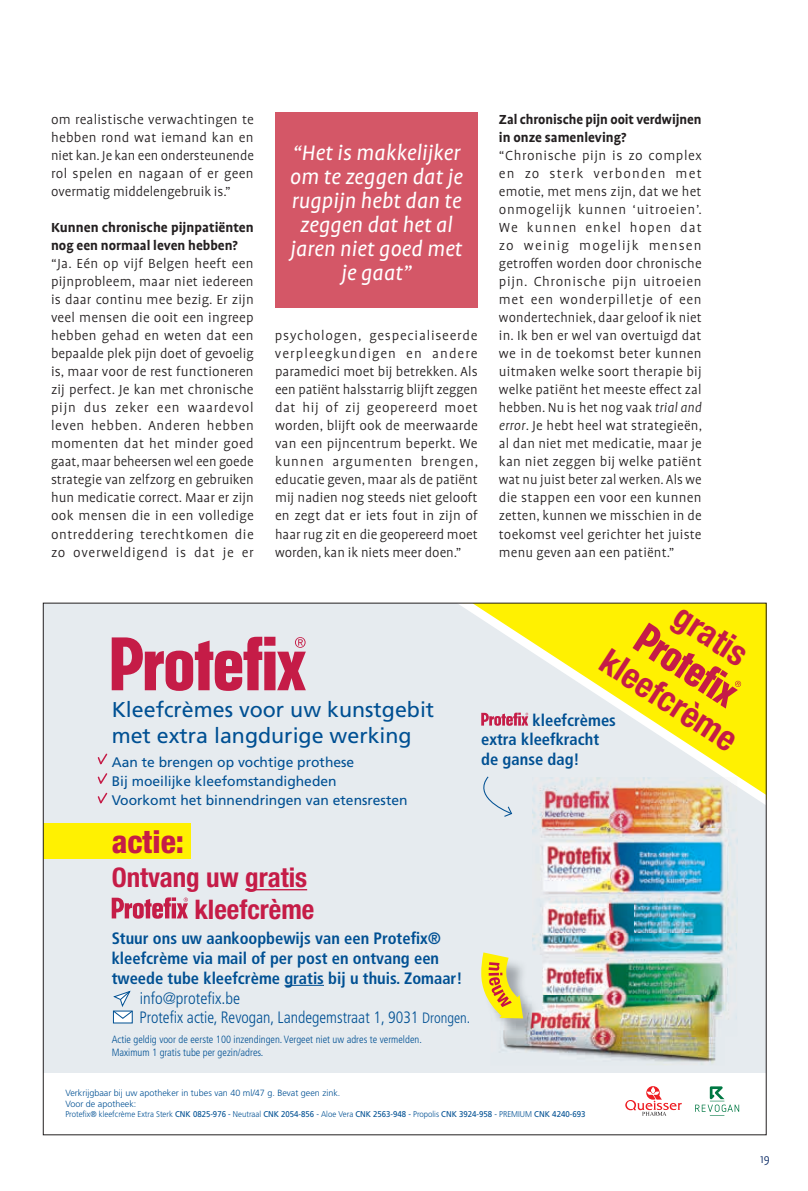
<style>
.page{position:relative;width:808px;height:1191px;background:#fff}
.page>*{position:absolute;margin:0;border:0;box-sizing:border-box;transform-origin:0 0}
.t1{font:700 condensed 35.1px "Helvetica Neue";color:#c51c47}
.t2{font:800 condensed 31.5px "Helvetica Neue";color:#c51c47}
.t3{font:700 condensed 27px/31.5px "Helvetica Neue";color:#c51c47;text-align:right}
.t4{font:italic 24px/24px "Profile Pro";color:#fff;text-align:center}
.t5{font:21.45px/25.7px "Frutiger";color:#005093}
.t6{font:700 condensed 16.5px/19.8px "Frutiger";color:#005093}
.t7{font:300 condensed 16.5px/19.8px "Frutiger";color:#005093}
.t8{font:300 15px/18px "Profile Pro";letter-spacing:.01em;color:#231f20;text-align:justify}
.t9{font:700 15px/18px "Profile Pro";color:#231f20}
.t10{font:13.8px/18.9px "Frutiger";color:#005093}
.t11{font:300 13.2px "Profile Pro";color:#102f69}
.t12{font:300 condensed 10.5px/12.6px "Frutiger";color:#005093}
.t13{font:300 9px/10.8px "Frutiger";color:#005093}
.t14{font:300 8.4px "Frutiger";color:#005093;scale:.93 1}
.s1{font-style:italic}
.s2{font-size:15px}
.s3{font-weight:400}
</style>
<div class="page">
<div style="left:43px;top:603px;width:723px;height:469px;background:#e6ebef"></div>
<div style="left:43px;top:823px;width:147px;height:35px;background:#fff101"></div>
<svg style="left:112px;top:637px;width:194px;height:54px"></svg>
<svg style="left:695px;top:1086px;width:44px;height:30px"></svg>
<svg style="left:625px;top:1086px;width:57px;height:29px"></svg>
<hr style="left:245px;top:889px;width:62px;height:1px;background:#c51c47">
<svg style="left:112px;top:897px;width:76px;height:21px"></svg>
<svg style="left:461px;top:605px;width:303px;height:199px"></svg>
<img style="left:532px;top:829px;width:154px;height:167px">
<img style="left:532px;top:777px;width:205px;height:52px">
<img style="left:686px;top:828px;width:51px;height:192px">
<img style="left:723px;top:777px;width:14px;height:9px">
<hr style="left:284px;top:985px;width:40px;height:1px;background:#005093">
<div style="left:113px;top:1011px;width:19px;height:12px;background:#fff"></div>
<div style="left:113px;top:1010px;width:20px;height:13px;border:1px solid #005093"></div>
<svg style="left:112px;top:990px;width:21px;height:29px"></svg>
<svg style="left:97px;top:753px;width:11px;height:51px"></svg>
<svg style="left:632px;top:622px;width:109px;height:86px;background:#f2c40f"></svg>
<img style="left:499px;top:996px;width:226px;height:69px">
<img style="left:497px;top:955px;width:45px;height:82px">
<svg style="left:481px;top:952px;width:42px;height:66px"></svg>
<svg style="left:481px;top:712px;width:47px;height:13px"></svg>
<svg style="left:473px;top:775px;width:40px;height:42px"></svg>
<div style="left:275px;top:112px;width:203px;height:196px;background:#d45767"></div>
<p class="t8" style="left:51px;top:111px;width:204px">om realistische verwachtingen te hebben rond wat iemand kan en niet kan. Je kan een ondersteunende rol spelen en nagaan of er geen overmatig middelengebruik is.”</p>
<p class="t9" style="left:51px;top:219px;width:204px">Kunnen chronische pijnpatiënten nog een normaal leven hebben?</p>
<p class="t8" style="left:51px;top:255px;width:204px">“Ja. Eén op vijf Belgen heeft een pijnprobleem, maar niet iedereen is daar continu mee bezig. Er zijn veel mensen die ooit een ingreep hebben gehad en weten dat een bepaalde plek pijn doet of gevoelig is, maar voor de rest functioneren zij perfect. Je kan met chronische pijn dus zeker een waardevol leven hebben. Anderen hebben momenten dat het minder goed gaat, maar beheersen wel een goede strategie van zelfzorg en gebruiken hun medicatie correct. Maar er zijn ook mensen die in een volledige ontreddering terechtkomen die zo overweldigend is dat je er</p>
<h3 class="t4" style="left:290px;top:141px;width:174px">“Het is makkelijker om te zeggen dat je rugpijn hebt dan te zeggen dat het al jaren niet goed met je gaat”</h3>
<p class="t8" style="left:275px;top:327px;width:205px">psychologen, gespecialiseerde verpleegkundigen en andere paramedici moet bij betrekken. Als een patiënt halsstarrig blijft zeggen dat hij of zij geopereerd moet worden, blijft ook de meerwaarde van een pijncentrum beperkt. We kunnen argumenten brengen, educatie geven, maar als de patiënt mij nadien nog steeds niet gelooft en zegt dat er iets fout in zijn of haar rug zit en die geopereerd moet worden, kan ik niets meer doen.”</p>
<p class="t9" style="left:499px;top:111px;width:204px">Zal chronische pijn ooit verdwijnen in onze samenleving?</p>
<p class="t8" style="left:499px;top:147px;width:205px">“Chronische pijn is zo complex en zo sterk verbonden met emotie, met mens zijn, dat we het onmogelijk kunnen ‘uitroeien’.<br>We kunnen enkel hopen dat zo weinig mogelijk mensen getroffen worden door chronische pijn. Chronische pijn uitroeien met een wonderpilletje of een wondertechniek, daar geloof ik niet in. Ik ben er wel van overtuigd dat we in de toekomst beter kunnen uitmaken welke soort therapie bij welke patiënt het meeste effect zal hebben. Nu is het nog vaak <span class="s1">trial and error</span>. Je hebt heel wat strategieën, al dan niet met medicatie, maar je kan niet zeggen bij welke patiënt wat nu juist beter zal werken. Als we die stappen een voor een kunnen zetten, kunnen we misschien in de toekomst veel gerichter het juiste menu geven aan een patiënt.”</p>
<h3 class="t5" style="left:112px;top:696px;width:324px">Kleefcrèmes voor uw kunstgebit met extra langdurige werking</h3>
<p class="t10" style="left:112px;top:752px;width:297px">Aan te brengen op vochtige prothese<br>Bij moeilijke kleefomstandigheden<br>Voorkomt het binnendringen van etensresten</p>
<h2 class="t2" style="left:112px;top:821px;width:74px">actie:</h2>
<h3 class="t3" style="left:112px;top:861px;width:204px">Ontvang uw gratis kleefcrème</h3>
<p class="t6" style="left:112px;top:928px;width:352px">Stuur ons uw aankoopbewijs van een Protefix® kleefcrème via mail of per post en ontvang een tweede tube kleefcrème gratis bij u thuis. Zomaar!</p>
<p class="t7" style="left:139px;top:988px;width:332px">info@protefix.be<br>Protefix actie, Revogan, Landegemstraat 1, 9031 <span class="s2">Drongen.</span></p>
<p class="t12" style="left:112px;top:1033px;width:312px">Actie geldig voor de eerste 100 inzendingen. Vergeet niet uw adres te vermelden.<br>Maximum 1 gratis tube per gezin/adres.</p>
<h1 class="t1" style="left:689px;top:595px;width:82px;rotate:33deg">gratis</h1>
<h1 class="t1" style="left:615px;top:639px;width:157px;rotate:33deg">kleefcrème</h1>
<p class="t6" style="left:481px;top:710px;width:136px;text-indent:51px">kleefcrèmes extra kleefkracht de ganse dag!</p>
<p class="t13" style="left:65px;top:1087px;width:277px">Verkrijgbaar bij uw apotheker in tubes van 40 ml/47 g. Bevat geen zink.<br>Voor de apotheek:</p>
<p class="t14" style="left:65px;top:1109px;width:561px">Protefix® kleefcrème Extra Sterk <span class="s3">CNK 0825-976</span> - Neutraal <span class="s3">CNK 2054-856</span> - Aloe Vera <span class="s3">CNK 2563-948</span> - Propolis <span class="s3">CNK 3924-958</span> - PREMIUM <span class="s3">CNK 4240-693</span></p>
<p class="t11" style="left:760px;top:1151px;width:11px">19</p>
</div>
